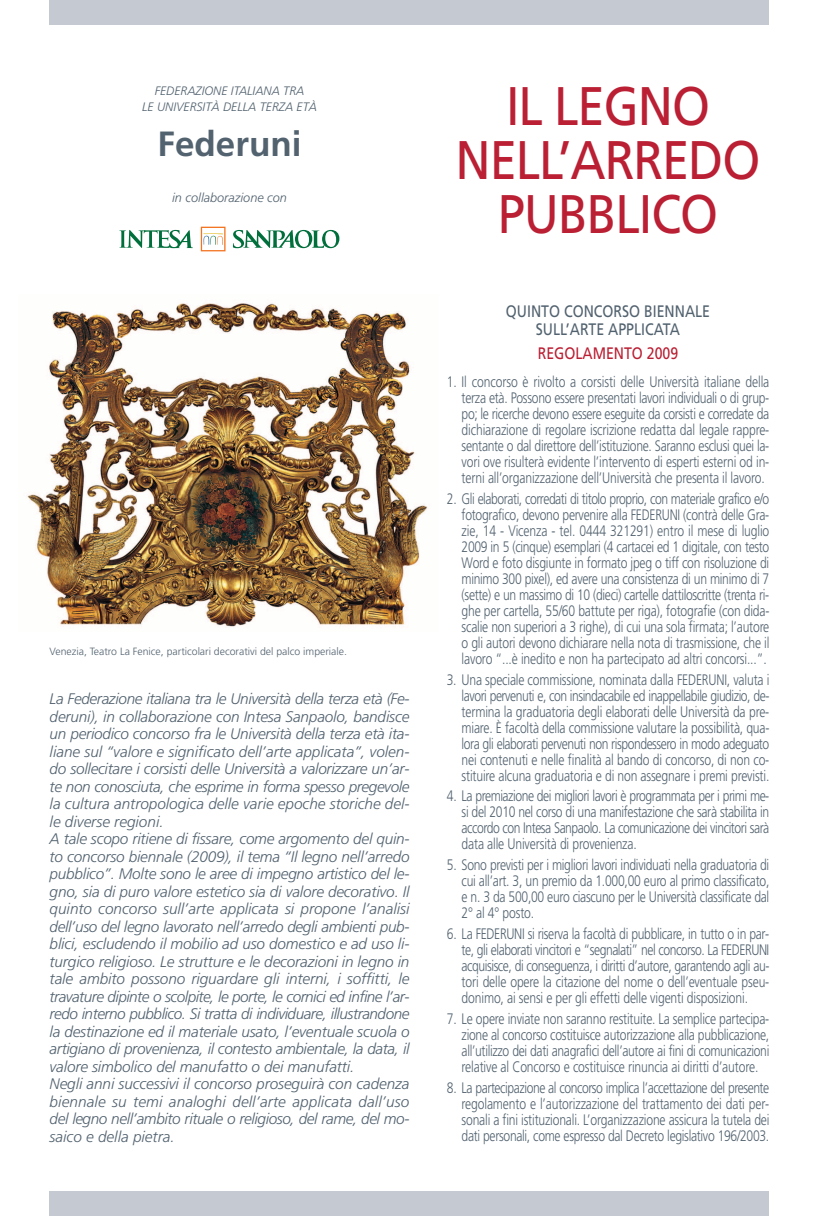
<style>
.page{position:relative;width:819px;height:1216px;background:#fff}
.page>*{position:absolute;margin:0;border:0;box-sizing:border-box;transform-origin:0 0}
.t1{font:54.25px/54.2px "Frutiger";letter-spacing:-.02em;color:#ba1f33;text-align:center;scale:.9 1}
.t2{font:700 35px "Frutiger";color:#52626f}
.t3{font:16.62px/18.4px "Frutiger";color:#52626f;text-align:center;scale:.85 1}
.t4{font:16.62px "Frutiger";color:#ba1f33;scale:.85 1}
.t5{font:italic 300 15.31px/17.5px "Frutiger";letter-spacing:-.01em;color:#52626f}
.t6{font:300 15.22px/16px "Frutiger";letter-spacing:-.01em;color:#52626f;text-align:justify;scale:.8 1}
.t7{font:italic 300 12.69px "Frutiger";color:#52626f}
.t8{font:italic 300 12.25px/15.8px "Frutiger";color:#52626f;text-align:center}
.t9{font:300 10.5px "Frutiger";color:#52626f}
</style>
<div class="page">
<div style="left:50px;top:0;width:719px;height:25px;background:#c5cad2"></div>
<div style="left:50px;top:1191px;width:719px;height:24px;background:#c5cad2"></div>
<svg style="left:233px;top:230px;width:106px;height:18px"></svg>
<svg style="left:119px;top:230px;width:74px;height:18px"></svg>
<svg style="left:201px;top:227px;width:24px;height:24px"></svg>
<img style="left:27px;top:303px;width:401px;height:324px">
<p class="t8" style="left:142px;top:84px;width:176px">FEDERAZIONE ITALIANA TRA<br>LE UNIVERSITÀ DELLA TERZA ETÀ</p>
<h2 class="t2" style="left:157px;top:127px;width:145px">Federuni</h2>
<p class="t7" style="left:172px;top:193px;width:116px">in collaborazione con</p>
<p class="t9" style="left:50px;top:646px;width:299px">Venezia, Teatro La Fenice, particolari decorativi del palco imperiale.</p>
<p class="t5" style="left:50px;top:691px;width:361px">La Federazione italiana tra le Università della terza età (Fe&shy;deruni), in collaborazione con Intesa Sanpaolo, bandisce un periodico concorso fra le Università della terza età ita&shy;liane sul “valore e significato dell’arte applicata”, volen&shy;do sollecitare i corsisti delle Università a valorizzare un’ar&shy;te non conosciuta, che esprime in forma spesso pregevole la cultura antropologica delle varie epoche storiche del&shy;le diverse regioni.<br>A tale scopo ritiene di fissare, come argomento del quin&shy;to concorso biennale (2009), il tema “Il legno nell’arredo pubblico”. Molte sono le aree di impegno artistico del le&shy;gno, sia di puro valore estetico sia di valore decorativo. Il quinto concorso sull’arte applicata si propone l’analisi dell’uso del legno lavorato nell’arredo degli ambienti pub&shy;blici, escludendo il mobilio ad uso domestico e ad uso li&shy;turgico religioso. Le strutture e le decorazioni in legno in tale ambito possono riguardare gli interni, i soffitti, le travature dipinte o scolpite, le porte, le cornici ed infine l’ar&shy;redo interno pubblico. Si tratta di individuare, illustrandone la destinazione ed il materiale usato, l’eventuale scuola o artigiano di provenienza, il contesto ambientale, la data, il valore simbolico del manufatto o dei manufatti.<br>Negli anni successivi il concorso proseguirà con cadenza biennale su temi analoghi dell’arte applicata dall’uso del legno nell’ambito rituale o religioso, del rame, del mo&shy;saico e della pietra.</p>
<h1 class="t1" style="left:455px;top:82px;width:340px">IL LEGNO<br>NELL’ARREDO<br>PUBBLICO</h1>
<p class="t3" style="left:506px;top:303px;width:242px">QUINTO CONCORSO BIENNALE<br>SULL’ARTE APPLICATA</p>
<p class="t4" style="left:537px;top:345px;width:167px">REGOLAMENTO 2009</p>
<p class="t6" style="left:461px;top:375px;width:386px;text-indent:-15px">1. Il concorso è rivolto a corsisti delle Università italiane della terza età. Possono essere presentati lavori individuali o di grup&shy;po; le ricerche devono essere eseguite da corsisti e corredate da dichiarazione di regolare iscrizione redatta dal legale rappre&shy;sentante o dal direttore dell’istituzione. Saranno esclusi quei la&shy;vori ove risulterà evidente l’intervento di esperti esterni od in&shy;terni all’organizzazione dell’Università che presenta il lavoro.</p>
<p class="t6" style="left:461px;top:492px;width:386px;text-indent:-15px">2. Gli elaborati, corredati di titolo proprio, con materiale grafico e/o fotografico, devono pervenire alla FEDERUNI (contrà delle Gra&shy;zie, 14 - Vicenza - tel. 0444 321291) entro il mese di luglio 2009 in 5 (cinque) esemplari (4 cartacei ed 1 digitale, con testo Word e foto disgiunte in formato jpeg o tiff con risoluzione di minimo 300 pixel), ed avere una consistenza di un minimo di 7 (sette) e un massimo di 10 (dieci) cartelle dattiloscritte (trenta ri&shy;ghe per cartella, 55/60 battute per riga), fotografie (con dida&shy;scalie non superiori a 3 righe), di cui una sola firmata; l’autore o gli autori devono dichiarare nella nota di trasmissione, che il lavoro “...è inedito e non ha partecipato ad altri concorsi...”.</p>
<p class="t6" style="left:461px;top:672px;width:386px;text-indent:-15px">3. Una speciale commissione, nominata dalla FEDERUNI, valuta i lavori pervenuti e, con insindacabile ed inappellabile giudizio, de&shy;termina la graduatoria degli elaborati delle Università da pre&shy;miare. È facoltà della commissione valutare la possibilità, qua&shy;lora gli elaborati pervenuti non rispondessero in modo adeguato nei contenuti e nelle finalità al bando di concorso, di non co&shy;stituire alcuna graduatoria e di non assegnare i premi previsti.</p>
<p class="t6" style="left:461px;top:789px;width:386px;text-indent:-15px">4. La premiazione dei migliori lavori è programmata per i primi me&shy;si del 2010 nel corso di una manifestazione che sarà stabilita in accordo con Intesa Sanpaolo. La comunicazione dei vincitori sarà data alle Università di provenienza.</p>
<p class="t6" style="left:461px;top:858px;width:386px;text-indent:-15px">5. Sono previsti per i migliori lavori individuati nella graduatoria di cui all’art. 3, un premio da 1.000,00 euro al primo classificato, e n. 3 da 500,00 euro ciascuno per le Università classificate dal 2° al 4° posto.</p>
<p class="t6" style="left:461px;top:927px;width:386px;text-indent:-15px">6. La FEDERUNI si riserva la facoltà di pubblicare, in tutto o in par&shy;te, gli elaborati vincitori e “segnalati” nel concorso. La FEDERUNI acquisisce, di conseguenza, i diritti d’autore, garantendo agli au&shy;tori delle opere la citazione del nome o dell’eventuale pseu&shy;donimo, ai sensi e per gli effetti delle vigenti disposizioni.</p>
<p class="t6" style="left:461px;top:1011px;width:386px;text-indent:-15px">7. Le opere inviate non saranno restituite. La semplice partecipa&shy;zione al concorso costituisce autorizzazione alla pubblicazione, all’utilizzo dei dati anagrafici dell’autore ai fini di comunicazioni relative al Concorso e costituisce rinuncia ai diritti d’autore.</p>
<p class="t6" style="left:461px;top:1080px;width:386px;text-indent:-15px">8. La partecipazione al concorso implica l’accettazione del presente regolamento e l’autorizzazione del trattamento dei dati per&shy;sonali a fini istituzionali. L’organizzazione assicura la tutela dei dati personali, come espresso dal Decreto legislativo 196/2003.</p>
</div>
